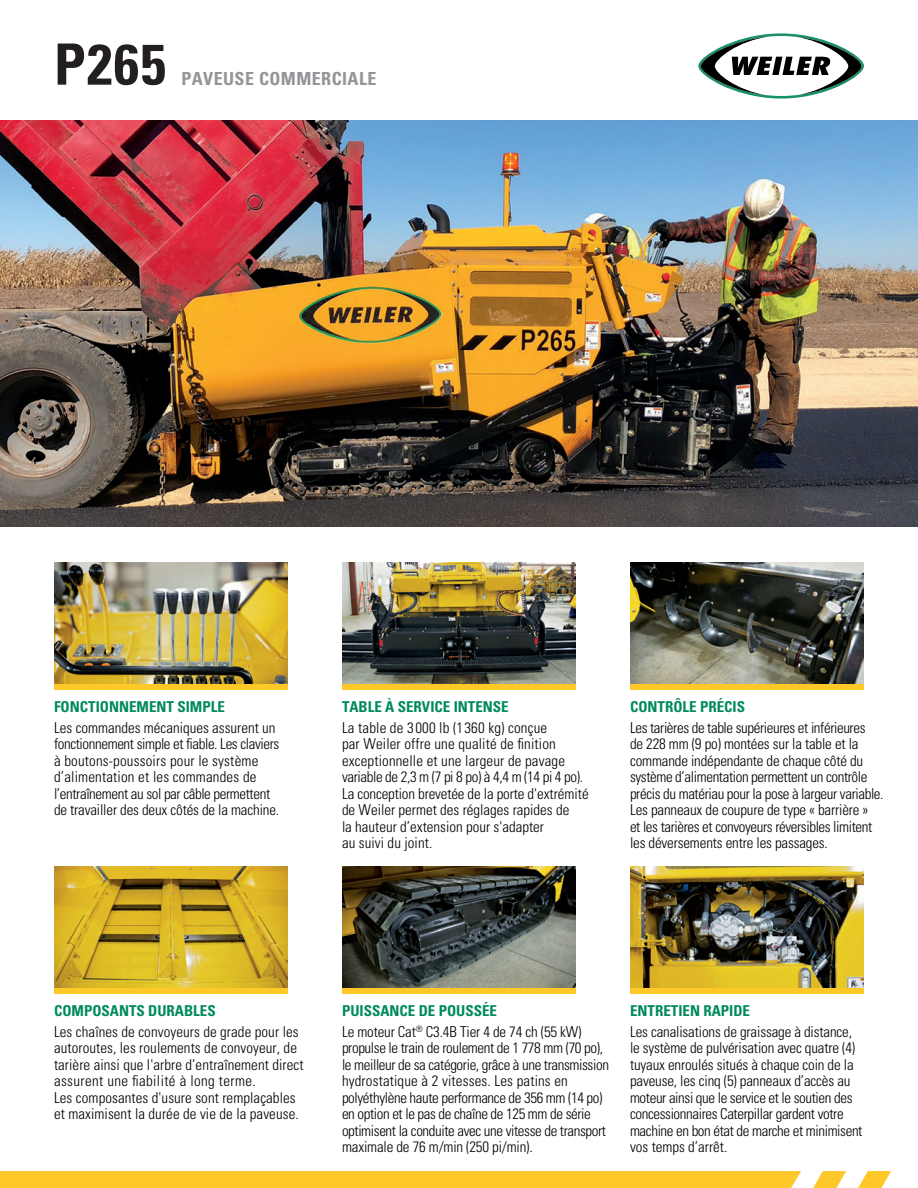
<style>
.page{position:relative;width:918px;height:1188px;background:#fff}
.page>*{position:absolute;margin:0;border:0;box-sizing:border-box;transform-origin:0 0}
.t1{font:700 condensed 57px "Univers LT Std";color:#231f20}
.t2{font:700 condensed 18px "Univers LT Std";letter-spacing:.025em;color:#939598}
.t3{font:300 condensed 15px/16.5px "Univers LT Std";letter-spacing:-.01em;color:#000}
.t4{font:700 condensed 15px "Univers LT Std";color:#008a5e}
.t5{font:300 condensed 13.5px "Univers LT Std";color:#231f20}
</style>
<div class="page">
<img style="left:342px;top:563px;width:233px;height:121px">
<img style="left:54px;top:562px;width:233px;height:122px">
<img style="left:630px;top:563px;width:233px;height:121px">
<img style="left:0;top:121px;width:918px;height:405px">
<svg style="left:0;top:1171px;width:891px;height:17px;background:#fecb35"></svg>
<div style="left:54px;top:684px;width:234px;height:5px;background:#fec829"></div>
<div style="left:342px;top:684px;width:234px;height:5px;background:#fec829"></div>
<div style="left:630px;top:684px;width:234px;height:5px;background:#fec829"></div>
<img style="left:342px;top:866px;width:233px;height:122px">
<img style="left:54px;top:866px;width:233px;height:122px">
<img style="left:630px;top:866px;width:233px;height:122px">
<div style="left:54px;top:988px;width:234px;height:5px;background:#fec829"></div>
<div style="left:342px;top:988px;width:234px;height:5px;background:#fec829"></div>
<div style="left:630px;top:988px;width:234px;height:5px;background:#fec829"></div>
<svg style="left:698px;top:33px;width:166px;height:66px"></svg>
<h1 class="t1" style="left:54px;top:29px;width:113px">P265</h1>
<p class="t2" style="left:181px;top:67px;width:197px">PAVEUSE COMMERCIALE</p>
<p class="t4" style="left:54px;top:697px;width:172px">FONCTIONNEMENT SIMPLE</p>
<p class="t5" style="left:511px;top:620px;width:25px">aaaa</p>
<p class="t4" style="left:342px;top:697px;width:168px">TABLE À SERVICE INTENSE</p>
<p class="t4" style="left:630px;top:697px;width:117px">CONTRÔLE PRÉCIS</p>
<p class="t3" style="left:54px;top:719px;width:227px">Les commandes mécaniques assurent un fonctionnement simple et fiable. Les claviers à boutons-poussoirs pour le système d’alimentation et les commandes de l’entraînement au sol par câble permettent de travailler des deux côtés de la machine.</p>
<p class="t3" style="left:342px;top:719px;width:248px">La table de 3000 lb (1360 kg) conçue<br>par Weiler offre une qualité de finition exceptionnelle et une largeur de pavage variable de 2,3 m (7 pi 8 po) à 4,4 m (14 pi 4 po).<br>La conception brevetée de la porte d'extrémité de Weiler permet des réglages rapides de<br>la hauteur d’extension pour s'adapter<br>au suivi du joint.</p>
<p class="t3" style="left:630px;top:719px;width:255px">Les tarières de table supérieures et inférieures<br>de 228 mm (9 po) montées sur la table et la commande indépendante de chaque côté du système d’alimentation permettent un contrôle précis du matériau pour la pose à largeur variable.<br>Les panneaux de coupure de type « barrière »<br>et les tarières et convoyeurs réversibles limitent les déversements entre les passages.</p>
<p class="t4" style="left:54px;top:1001px;width:163px">COMPOSANTS DURABLES</p>
<p class="t3" style="left:54px;top:1023px;width:251px">Les chaînes de convoyeurs de grade pour les autoroutes, les roulements de convoyeur, de tarière ainsi que l'arbre d’entraînement direct assurent une fiabilité à long terme.<br>Les composantes d'usure sont remplaçables et maximisent la durée de vie de la paveuse.</p>
<p class="t4" style="left:342px;top:1001px;width:157px">PUISSANCE DE POUSSÉE</p>
<p class="t4" style="left:630px;top:1001px;width:122px">ENTRETIEN RAPIDE</p>
<p class="t3" style="left:342px;top:1023px;width:269px">Le moteur Cat<sup>®</sup> C3.4B Tier 4 de 74 ch (55 kW) propulse le train de roulement de 1 778 mm (70 po), le meilleur de sa catégorie, grâce à une transmission hydrostatique à 2 vitesses. Les patins en polyéthylène haute performance de 356 mm (14 po) en option et le pas de chaîne de 125 mm de série optimisent la conduite avec une vitesse de transport maximale de 76 m/min (250 pi/min).</p>
<p class="t3" style="left:630px;top:1023px;width:234px">Les canalisations de graissage à distance, le système de pulvérisation avec quatre (4) tuyaux enroulés situés à chaque coin de la paveuse, les cinq (5) panneaux d’accès au moteur ainsi que le service et le soutien des concessionnaires Caterpillar gardent votre machine en bon état de marche et minimisent vos temps d’arrêt.</p>
</div>
